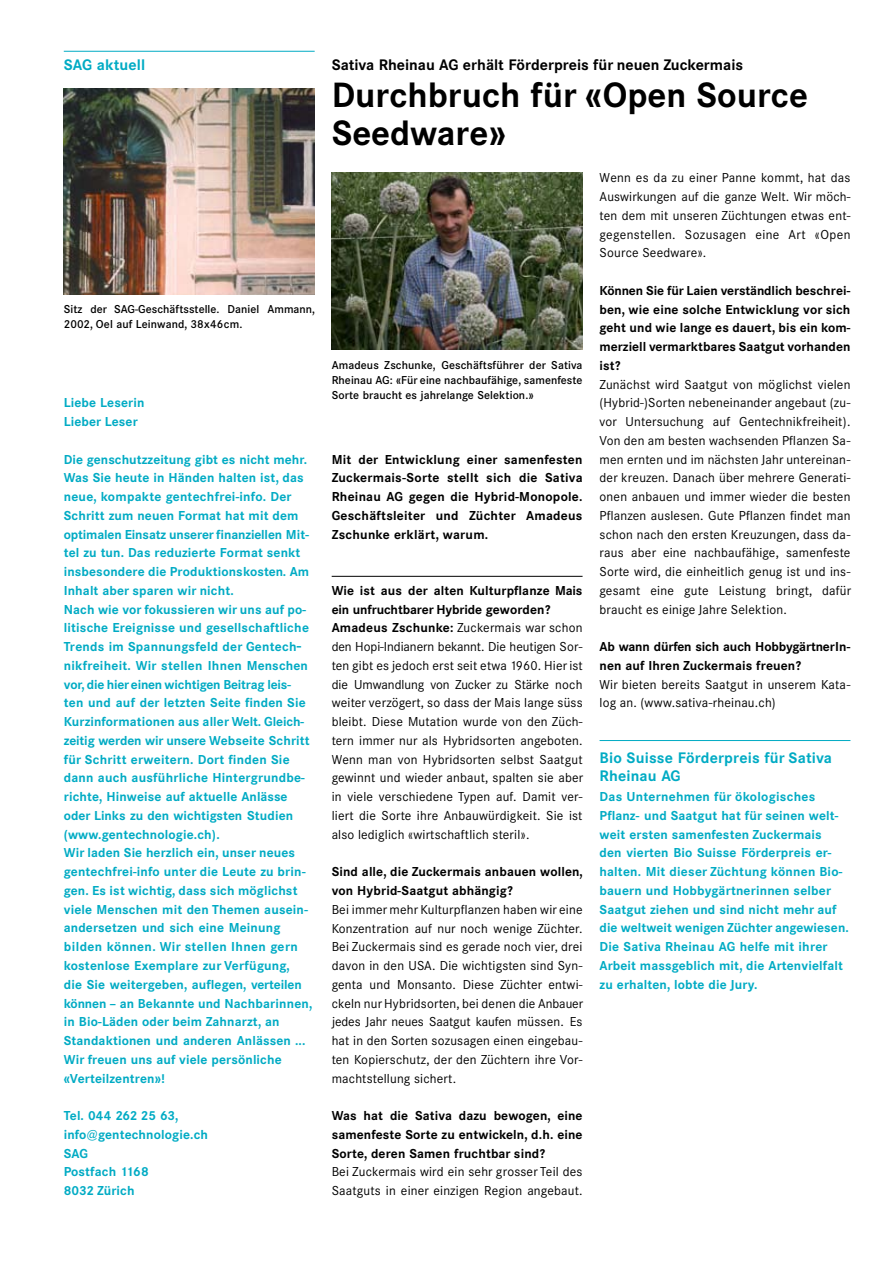
<style>
.page{position:relative;width:893px;height:1263px;background:#fff}
.page>*{position:absolute;margin:0;border:0;box-sizing:border-box;transform-origin:0 0}
.t1{font:700 34.5px/37.5px "Corporate SBQ";color:#000}
.t2{font:700 15px "Corporate SBQ";color:#000}
.t3{font:700 15px/18px "Corporate SBQ";letter-spacing:.01em;color:#00abc4}
.t4{font:12.75px/18.8px "Corporate SBQ";letter-spacing:.015em;color:#000}
.t5{font:700 12.75px/18.8px "Corporate SBQ";letter-spacing:.01em;color:#00abc4}
.t6{font:700 12.75px/18.8px "Corporate SBQ";letter-spacing:.01em;color:#000;text-align:justify}
.t7{font:700 12.75px/18.8px "Corporate SBQ";letter-spacing:-.01em;color:#000}
.t8{font:500 11.25px/15px "Corporate SBQ";letter-spacing:.01em;color:#000;text-align:justify}
.s1{font-weight:700}
</style>
<div class="page">
<hr style="left:64px;top:51px;width:251px;height:1px;background:#00abc4">
<img style="left:332px;top:172px;width:251px;height:178px">
<hr style="left:332px;top:576px;width:251px;height:1px;background:#000">
<hr style="left:600px;top:740px;width:250px;height:1px;background:#00abc4">
<img style="left:64px;top:89px;width:251px;height:206px">
<p class="t3" style="left:64px;top:56px;width:83px">SAG aktuell</p>
<p class="t2" style="left:332px;top:55px;width:413px">Sativa Rheinau AG erhält Förderpreis für neuen Zuckermais</p>
<h1 class="t1" style="left:332px;top:77px;width:478px">Durchbruch für «Open Source<br>Seedware»</h1>
<p class="t8" style="left:64px;top:302px;width:253px">Sitz der SAG-Geschäftsstelle. Daniel Ammann,<br>2002, Oel auf Leinwand, 38x46cm.</p>
<p class="t5" style="left:64px;top:394px;width:82px">Liebe Leserin<br>Lieber Leser</p>
<p class="t5" style="left:64px;top:450px;width:250px">Die genschutzzeitung gibt es nicht mehr.<br>Was Sie heute in Händen halten ist, das neue, kompakte gentechfrei-info. Der Schritt zum neuen Format hat mit dem optimalen Einsatz unserer finanziellen Mit&shy;tel zu tun. Das reduzierte Format senkt insbesondere die Produktionskosten. Am Inhalt aber sparen wir nicht.<br>Nach wie vor fokussieren wir uns auf po--- litische Ereignisse und gesellschaftliche Trends im Spannungsfeld der Gentech&shy;nikfreiheit. Wir stellen Ihnen Menschen vor, die hier einen wichtigen Beitrag leis&shy;ten und auf der letzten Seite finden Sie Kurzinformationen aus aller Welt. Gleich&shy;zeitig werden wir unsere Webseite Schritt für Schritt erweitern. Dort finden Sie dann auch ausführliche Hintergrundbe&shy;richte, Hinweise auf aktuelle Anlässe oder Links zu den wichtigsten Studien (www.gentechnologie.ch).<br>Wir laden Sie herzlich ein, unser neues gentechfrei-info unter die Leute zu brin&shy;gen. Es ist wichtig, dass sich möglichst viele Menschen mit den Themen ausein&shy;andersetzen und sich eine Meinung bilden können. Wir stellen Ihnen gern kostenlose Exemplare zur Verfügung,<br>die Sie weitergeben, auflegen, verteilen können – an Bekannte und Nachbarinnen, in Bio-Läden oder beim Zahnarzt, an Standaktionen und anderen Anlässen ...<br>Wir freuen uns auf viele persönliche «Verteilzentren»!</p>
<p class="t5" style="left:64px;top:1106px;width:146px">Tel. 044 262 25 63, info@gentechnologie.ch<br>SAG<br>Postfach 1168<br>8032 Zürich</p>
<p class="t8" style="left:332px;top:358px;width:252px">Amadeus Zschunke, Geschäftsführer der Sativa Rheinau AG: «Für eine nachbaufähige, samenfeste Sorte braucht es jahrelange Selektion.»</p>
<p class="t6" style="left:332px;top:450px;width:252px">Mit der Entwicklung einer samenfesten Zuckermais-Sorte stellt sich die Sativa Rheinau AG gegen die Hybrid-Monopole.<br>Geschäftsleiter und Züchter Amadeus Zschunke erklärt, warum.</p>
<p class="t4" style="left:332px;top:581px;width:253px"><span class="s1">Wie ist aus der alten Kulturpflanze Mais ein unfruchtbarer Hybride geworden?<br>Amadeus Zschunke:</span> Zuckermais war schon den Hopi-Indianern bekannt. Die heutigen Sor&shy;ten gibt es jedoch erst seit etwa 1960. Hier ist die Umwandlung von Zucker zu Stärke noch weiter verzögert, so dass der Mais lange süss bleibt. Diese Mutation wurde von den Züch&shy;tern immer nur als Hybridsorten angeboten.<br>Wenn man von Hybridsorten selbst Saatgut gewinnt und wieder anbaut, spalten sie aber in viele verschiedene Typen auf. Damit ver&shy;liert die Sorte ihre Anbauwürdigkeit. Sie ist also lediglich «wirtschaftlich steril».</p>
<p class="t6" style="left:332px;top:862px;width:253px">Sind alle, die Zuckermais anbauen wollen, von Hybrid-Saatgut abhängig?</p>
<p class="t4" style="left:332px;top:900px;width:253px;text-align:justify">Bei immer mehr Kulturpflanzen haben wir eine Konzentration auf nur noch wenige Züchter.<br>Bei Zuckermais sind es gerade noch vier, drei davon in den USA. Die wichtigsten sind Syn&shy;genta und Monsanto. Diese Züchter entwi&shy;ckeln nur Hybridsorten, bei denen die Anbauer jedes Jahr neues Saatgut kaufen müssen. Es hat in den Sorten sozusagen einen eingebau&shy;ten Kopierschutz, der den Züchtern ihre Vor&shy;machtstellung sichert.</p>
<p class="t6" style="left:332px;top:1106px;width:252px">Was hat die Sativa dazu bewogen, eine samenfeste Sorte zu entwickeln, d.h. eine Sorte, deren Samen fruchtbar sind?</p>
<p class="t4" style="left:332px;top:1162px;width:252px">Bei Zuckermais wird ein sehr grosser Teil des<br>Saatguts in einer einzigen Region angebaut.</p>
<p class="t4" style="left:600px;top:169px;width:252px;text-align:justify">Wenn es da zu einer Panne kommt, hat das Auswirkungen auf die ganze Welt. Wir möch&shy;ten dem mit unseren Züchtungen etwas ent&shy;gegenstellen. Sozusagen eine Art «Open Source Seedware».</p>
<p class="t6" style="left:600px;top:281px;width:252px">Können Sie für Laien verständlich beschrei&shy;ben, wie eine solche Entwicklung vor sich geht und wie lange es dauert, bis ein kom&shy;merziell vermarktbares Saatgut vorhanden ist?</p>
<p class="t4" style="left:600px;top:375px;width:253px;text-align:justify">Zunächst wird Saatgut von möglichst vielen (Hybrid-)Sorten nebeneinander angebaut (zu&shy;vor Untersuchung auf Gentechnikfreiheit).<br>Von den am besten wachsenden Pflanzen Sa&shy;men ernten und im nächsten Jahr untereinan&shy;der kreuzen. Danach über mehrere Generati&shy;onen anbauen und immer wieder die besten Pflanzen auslesen. Gute Pflanzen findet man schon nach den ersten Kreuzungen, dass da&shy;raus aber eine nachbaufähige, samenfeste Sorte wird, die einheitlich genug ist und ins&shy;gesamt eine gute Leistung bringt, dafür braucht es einige Jahre Selektion.</p>
<p class="t7" style="left:600px;top:638px;width:252px">Ab wann dürfen sich auch HobbygärtnerIn&shy;nen auf Ihren Zuckermais freuen?</p>
<p class="t4" style="left:600px;top:675px;width:252px">Wir bieten bereits Saatgut in unserem Kata&shy;log an. (www.sativa-rheinau.ch)</p>
<p class="t3" style="left:600px;top:749px;width:234px">Bio Suisse Förderpreis für Sativa<br>Rheinau AG</p>
<p class="t5" style="left:600px;top:787px;width:251px">Das Unternehmen für ökologisches Pflanz- und Saatgut hat für seinen welt&shy;weit ersten samenfesten Zuckermais<br>den vierten Bio Suisse Förderpreis er-- halten. Mit dieser Züchtung können Bio&shy;bauern und Hobbygärtnerinnen selber Saatgut ziehen und sind nicht mehr auf die weltweit wenigen Züchter angewiesen.<br>Die Sativa Rheinau AG helfe mit ihrer Arbeit massgeblich mit, die Artenvielfalt zu erhalten, lobte die Jury.</p>
</div>
